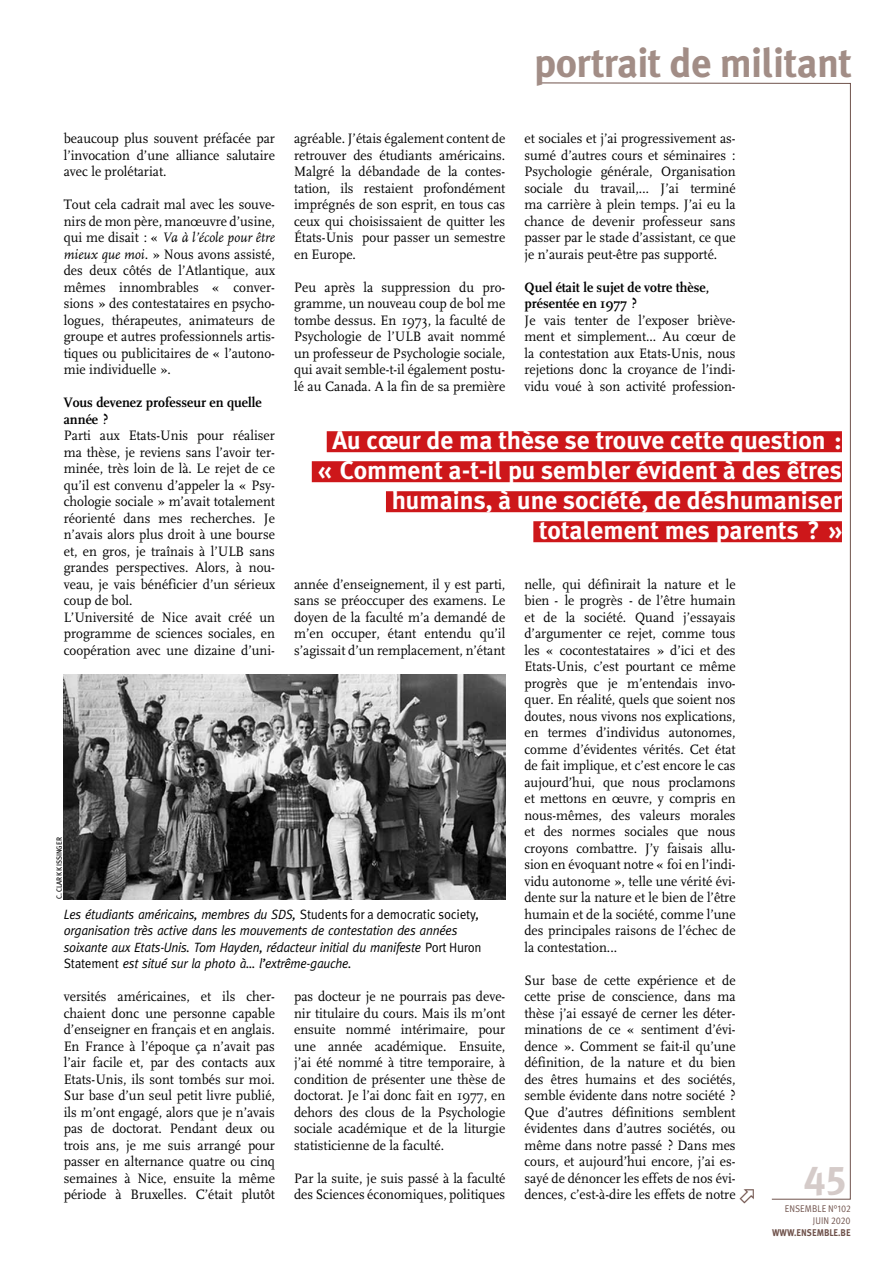
<style>
.page{position:relative;width:893px;height:1263px;background:#fff}
.page>*{position:absolute;margin:0;border:0;box-sizing:border-box;transform-origin:0 0}
.t1{font:700 40.5px "Meta Plus";letter-spacing:-.015em;color:#a28d86}
.t2{font:40.5px "Meta Plus Bold Caps";color:#d5cbc9}
.t3{font:700 25.5px/30px "Meta Plus";color:#fff;text-align:right}
.t4{font:14.25px/16.5px "FF Scala";color:#000;text-align:justify;scale:.95 1}
.t5{font:700 14.25px/16.5px "FF Scala";color:#000;scale:.95 1}
.t6{font:italic 13.5px/16.5px "Meta";letter-spacing:-.02em;color:#000;scale:.95 1}
.t7{font:9.75px/12px "Meta Pro";letter-spacing:.01em;color:#6f524b;text-align:right;scale:.9 1}
.t8{font:700 9.75px "Meta Plus";color:#6f524b;scale:.9 1}
.t9{font:7.5px "Meta Plus";color:#000;scale:.95 1}
.s1{font-style:italic}
.s2{font-family:"Meta Pro";font-style:normal}
</style>
<div class="page">
<svg style="left:540px;top:83px;width:311px;height:1116px"></svg>
<div style="left:327px;top:431px;width:515px;height:21px;background:#cd171a"></div>
<div style="left:312px;top:461px;width:530px;height:21px;background:#cd171a"></div>
<div style="left:386px;top:491px;width:456px;height:21px;background:#cd171a"></div>
<div style="left:533px;top:521px;width:309px;height:21px;background:#cd171a"></div>
<img style="left:64px;top:674px;width:441px;height:225px">
<svg style="left:740px;top:1189px;width:14px;height:10px"></svg>
<h1 class="t1" style="left:534px;top:39px;width:319px">portrait de militant</h1>
<p class="t4" style="left:64px;top:130px;width:224px">beaucoup plus souvent préfacée par l’invocation d’une alliance salutaire avec le prolétariat.</p>
<p class="t4" style="left:64px;top:196px;width:224px">Tout cela cadrait mal avec les souve&shy;nirs de mon père, manœuvre d’usine, qui me disait : « <span class="s1">Va à l’école pour être mieux que moi.</span> » Nous avons assisté, des deux côtés de l’Atlantique, aux mêmes innombrables « conver&shy;sions » des contestataires en psycho&shy;logues, thérapeutes, animateurs de groupe et autres professionnels artis&shy;tiques ou publicitaires de « l’autono&shy;mie individuelle ».</p>
<p class="t5" style="left:64px;top:394px;width:210px">Vous devenez professeur en quelle année ?</p>
<p class="t4" style="left:64px;top:427px;width:224px;text-align:left">Parti aux Etats-Unis pour réaliser ma thèse, je reviens sans l’avoir ter&shy;minée, très loin de là. Le rejet de ce qu’il est convenu d’appeler la « Psy&shy;chologie sociale » m’avait totalement réorienté dans mes recherches. Je n’avais alors plus droit à une bourse et, en gros, je traînais à l’ULB sans grandes perspectives. Alors, à nou&shy;veau, je vais bénéficier d’un sérieux coup de bol.<br>L’Université de Nice avait créé un programme de sciences sociales, en coopération avec une dizaine d’uni-</p>
<p class="t4" style="left:294px;top:130px;width:224px">agréable. J’étais également content de retrouver des étudiants américains.<br>Malgré la débandade de la contes&shy;tation, ils restaient profondément imprégnés de son esprit, en tous cas ceux qui choisissaient de quitter les États-Unis pour passer un semestre en Europe.</p>
<p class="t4" style="left:294px;top:279px;width:224px">Peu après la suppression du pro&shy;gramme, un nouveau coup de bol me tombe dessus. En 1973, la faculté de Psychologie de l’ULB avait nommé un professeur de Psychologie sociale, qui avait semble-t-il également postu&shy;lé au Canada. A la fin de sa première</p>
<p class="t4" style="left:524px;top:131px;width:224px">et sociales et j’ai progressivement as&shy;sumé d’autres cours et séminaires :<br>Psychologie générale, Organisation sociale du travail,… J’ai terminé ma carrière à plein temps. J’ai eu la chance de devenir professeur sans passer par le stade d’assistant, ce que je n’aurais peut-être pas supporté.</p>
<p class="t5" style="left:524px;top:279px;width:196px">Quel était le sujet de votre thèse, présentée en 1977 ?</p>
<p class="t4" style="left:524px;top:312px;width:224px">Je vais tenter de l’exposer briève&shy;ment et simplement... Au cœur de la contestation aux Etats-Unis, nous rejetions donc la croyance de l’indi&shy;vidu voué à son activité profession-</p>
<h2 class="t3" style="left:318px;top:425px;width:526px">Au cœur de ma thèse se trouve cette question : « Comment a-t-il pu sembler évident à des êtres humains, à une société, de déshumaniser totalement mes parents ? »</h2>
<p class="t4" style="left:294px;top:576px;width:224px">année d’enseignement, il y est parti, sans se préoccuper des examens. Le doyen de la faculté m’a demandé de m’en occuper, étant entendu qu’il s’agissait d’un remplacement, n’étant</p>
<p class="t4" style="left:524px;top:576px;width:224px">nelle, qui définirait la nature et le bien - le progrès - de l’être humain et de la société. Quand j’essayais d’argumenter ce rejet, comme tous les « cocontestataires » d’ici et des Etats-Unis, c’est pourtant ce même progrès que je m’entendais invo&shy;quer. En réalité, quels que soient nos doutes, nous vivons nos explications, en termes d’individus autonomes, comme d’évidentes vérités. Cet état de fait implique, et c’est encore le cas aujourd’hui, que nous proclamons et mettons en œuvre, y compris en nous-mêmes, des valeurs morales et des normes sociales que nous croyons combattre. J’y faisais allu&shy;sion en évoquant notre « foi en l’indi&shy;vidu autonome », telle une vérité évi&shy;dente sur la nature et le bien de l’être humain et de la société, comme l’une des principales raisons de l’échec de la contestation...</p>
<p class="t4" style="left:524px;top:972px;width:224px">Sur base de cette expérience et de cette prise de conscience, dans ma thèse j’ai essayé de cerner les déter&shy;minations de ce « sentiment d’évi&shy;dence ». Comment se fait-il qu’une définition, de la nature et du bien des êtres humains et des sociétés, semble évidente dans notre société ?<br>Que d’autres définitions semblent évidentes dans d’autres sociétés, ou même dans notre passé ? Dans mes cours, et aujourd’hui encore, j’ai es&shy;sayé de dénoncer les effets de nos évi&shy;dences, c’est-à-dire les effets de notre</p>
<p class="t9" style="left:55px;top:899px;width:66px;rotate:-90deg">C. Clark Kissinger</p>
<p class="t6" style="left:64px;top:905px;width:441px">Les étudiants américains, membres du SDS, <span class="s2">Students for a democratic society</span>, organisation très active dans les mouvements de contestation des années soixante aux Etats-Unis. Tom Hayden, rédacteur initial du manifeste <span class="s2">Port Huron Statement</span> est situé sur la photo à… l’extrême-gauche.</p>
<p class="t4" style="left:64px;top:988px;width:224px">versités américaines, et ils cher&shy;chaient donc une personne capable d’enseigner en français et en anglais.<br>En France à l’époque ça n’avait pas l’air facile et, par des contacts aux Etats-Unis, ils sont tombés sur moi.<br>Sur base d’un seul petit livre publié, ils m’ont engagé, alors que je n’avais pas de doctorat. Pendant deux ou trois ans, je me suis arrangé pour passer en alternance quatre ou cinq semaines à Nice, ensuite la même période à Bruxelles. C’était plutôt</p>
<p class="t4" style="left:294px;top:989px;width:224px">pas docteur je ne pourrais pas deve&shy;nir titulaire du cours. Mais ils m’ont ensuite nommé intérimaire, pour une année académique. Ensuite, j’ai été nommé à titre temporaire, à condition de présenter une thèse de doctorat. Je l’ai donc fait en 1977, en dehors des clous de la Psychologie sociale académique et de la liturgie statisticienne de la faculté.</p>
<p class="t4" style="left:294px;top:1170px;width:224px">Par la suite, je suis passé à la faculté des Sciences économiques, politiques</p>
<h1 class="t2" style="left:804px;top:1156px;width:45px">45</h1>
<p class="t7" style="left:785px;top:1203px;width:75px">ensemble n°102 juin 2020</p>
<p class="t8" style="left:772px;top:1227px;width:89px">www.ensemble.be</p>
</div>
